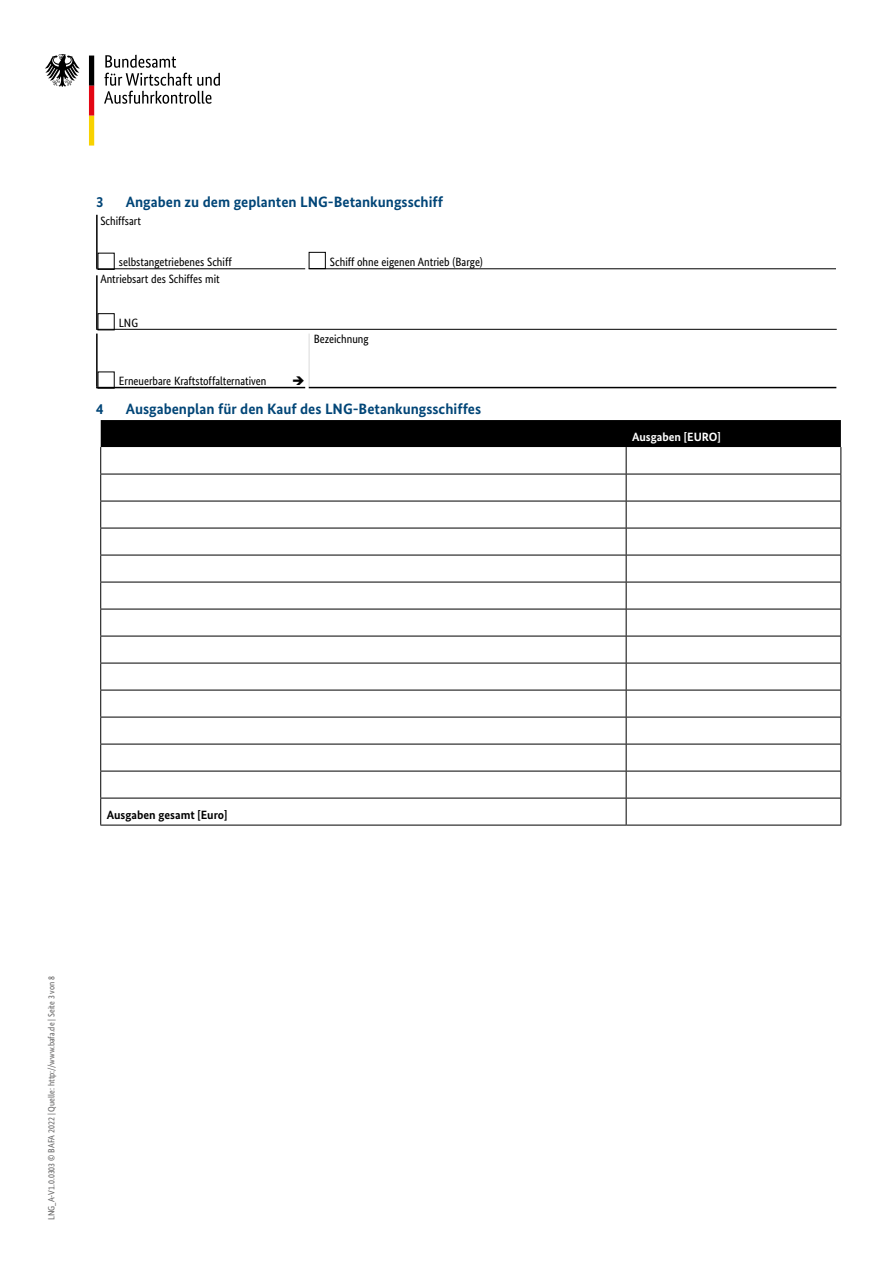
<style>
.page{position:relative;width:893px;height:1263px;background:#fff}
.page>*{position:absolute;margin:0;border:0;box-sizing:border-box;transform-origin:0 0}
.Überschrift_2{font:700 15px "Bundes Sans";color:#004577}
.Kastenbeschriftung{font:12px "Bundes Sans Cond";color:#000}
.Feldbeschriftung{font:12px "Bundes Sans Cond";color:#000}
.Kastenbeschriftung_m{font:12px "Bundes Sans Cond";color:#000}
.Fließtext{font:700 12px "Bundes Sans";color:#000}
.Kopfzeile__schwarz{font:700 12px "Bundes Sans";color:#fff}
.t1{font:9px "Bundes Sans Cond";color:#646363}
</style>
<div class="page">
<svg style="left:104px;top:55px;width:116px;height:49px"></svg>
<svg style="left:45px;top:54px;width:35px;height:33px"></svg>
<svg style="left:89px;top:56px;width:5px;height:90px"></svg>
<hr style="left:96px;top:215px;width:2px;height:53px;background:#000">
<hr style="left:96px;top:268px;width:209px;height:1px;background:#000">
<div style="left:98px;top:253px;width:17px;height:17px;border:1px solid #000"></div>
<hr style="left:309px;top:268px;width:527px;height:1px;background:#000">
<div style="left:309px;top:252px;width:17px;height:17px;border:1px solid #000"></div>
<hr style="left:96px;top:275px;width:2px;height:54px;background:#000">
<hr style="left:96px;top:329px;width:741px;height:1px;background:#000">
<div style="left:98px;top:313px;width:17px;height:17px;border:1px solid #000"></div>
<hr style="left:96px;top:334px;width:2px;height:53px;background:#000">
<hr style="left:96px;top:387px;width:209px;height:1px;background:#000">
<div style="left:98px;top:372px;width:17px;height:17px;border:1px solid #000"></div>
<hr style="left:309px;top:334px;width:1px;height:53px;background:#dadada">
<hr style="left:309px;top:387px;width:527px;height:1px;background:#000">
<svg style="left:100px;top:420px;width:741px;height:405px"></svg>
<hr style="left:100px;top:825px;width:526px;height:1px;background:#000">
<hr style="left:626px;top:825px;width:215px;height:1px;background:#000">
<h2 class="Überschrift_2" style="left:96px;top:193px;width:9px">3</h2>
<h2 class="Überschrift_2" style="left:126px;top:193px;width:319px">Angaben zu dem geplanten LNG-Betankungsschiff</h2>
<p class="Feldbeschriftung" style="left:100px;top:214px;width:42px">Schiffsart</p>
<p class="Kastenbeschriftung" style="left:119px;top:255px;width:114px">selbstangetriebenes Schiff</p>
<p class="Kastenbeschriftung" style="left:330px;top:255px;width:154px">Schiff ohne eigenen Antrieb (Barge)</p>
<p class="Feldbeschriftung" style="left:100px;top:272px;width:121px">Antriebsart des Schiffes mit</p>
<p class="Kastenbeschriftung" style="left:119px;top:316px;width:7px">LNG</p>
<p class="Kastenbeschriftung_m" style="left:119px;top:374px;width:149px">Erneuerbare Kraftstoffalternativen</p>
<p class="Feldbeschriftung" style="left:314px;top:332px;width:56px">Bezeichnung</p>
<h2 class="Überschrift_2" style="left:96px;top:400px;width:9px">4</h2>
<h2 class="Überschrift_2" style="left:126px;top:400px;width:357px">Ausgabenplan für den Kauf des LNG-Betankungsschiffes</h2>
<p class="Fließtext" style="left:107px;top:808px;width:122px">Ausgaben gesamt [Euro]</p>
<p class="t1" style="left:46px;top:1220px;width:246px;rotate:-90deg">lng_a-V1.0.0303 © BAFA 2022 | Quelle: http://www.bafa.de | Seite 3 von 8</p>
<p class="Kopfzeile__schwarz" style="left:632px;top:430px;width:90px">Ausgaben [EURO]</p>
</div>
